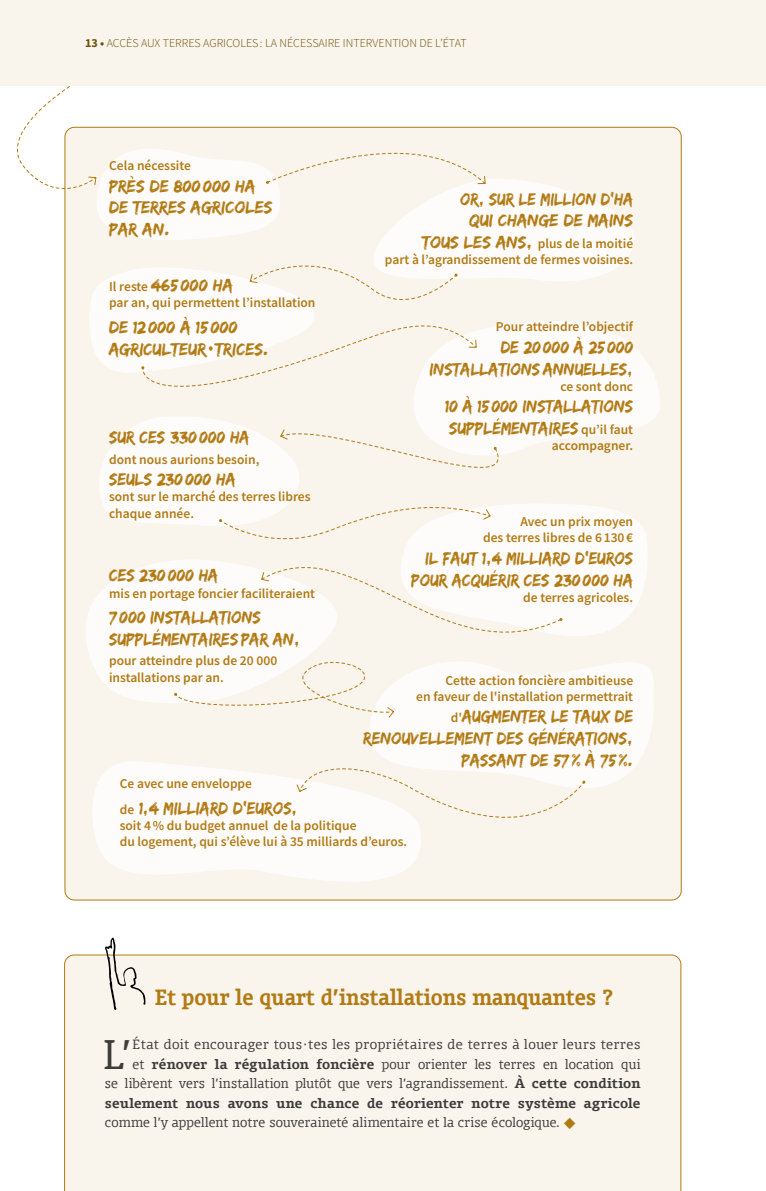
<style>
.page{position:relative;width:766px;height:1191px;background:#fff}
.page>*{position:absolute;margin:0;border:0;box-sizing:border-box;transform-origin:0 0}
.t1{font:300 39.3px "Olsen";color:#3c3c3b}
.t2{font:700 21px "Olsen";color:#b27a13;scale:.9 1}
.t3{font:18px/21.6px "Edo SZ";color:#b27a13;text-align:right;scale:.96 1}
.t4{font:18px/21.6px "Edo SZ";color:#b27a13}
.t5{font:18px/21.6px "Edo SZ";color:#b27a13;text-align:right;scale:.95 1}
.t6{font:18px/21.6px "Edo SZ";color:#b27a13;text-align:center;scale:.93 1}
.t7{font:600 13.5px/16.2px "Source Sans Pro";color:#b27a13;text-align:right}
.t8{font:300 12.75px "Olsen";letter-spacing:.015em;color:#3c3c3b}
.t9{font:300 12.75px "Olsen";letter-spacing:.035em;color:#3c3c3b}
.t10{font:700 12.75px "Olsen";letter-spacing:.015em;color:#3c3c3b}
.t11{font:300 12px "Source Sans Pro";color:#725007}
.s1{font-weight:700}
.s2{font-family:"Edo SZ";font-weight:400;font-size:18px}
.s3{font-family:"Source Sans Pro";font-weight:600;font-size:13.5px}
.s4{font-family:"Source Sans Pro";font-weight:600;font-size:13.5px;color:#b27a13}
</style>
<div class="page">
<div style="left:65px;top:127px;width:616px;height:773px;background:#f9f4ec;border-radius:9px"></div>
<div style="left:64px;top:954px;width:617px;height:237px;background:#f9f4ec"></div>
<svg style="left:105px;top:937px;width:40px;height:73px"></svg>
<svg style="left:562px;top:550px;width:85px;height:86px;fill:#fdfcfb"></svg>
<div style="left:370px;top:662px;width:284px;height:126px;background:#fdfcfb"></div>
<svg style="left:86px;top:560px;width:174px;height:143px;fill:#fdfcfb"></svg>
<svg style="left:85px;top:756px;width:350px;height:145px;fill:#fdfcfb"></svg>
<svg style="left:260px;top:550px;width:302px;height:125px"></svg>
<svg style="left:260px;top:571px;width:9px;height:11px"></svg>
<svg style="left:0;top:85px;width:660px;height:465px"></svg>
<svg style="left:174px;top:656px;width:220px;height:62px"></svg>
<svg style="left:296px;top:759px;width:289px;height:88px"></svg>
<div style="left:0;top:0;width:765px;height:85px;background:#f9f4ec"></div>
<p class="t11" style="left:85px;top:36px;width:35px"><span class="s1">13 •</span> ACCÈS</p>
<p class="t11" style="left:141px;top:36px;width:29px">AU X TERRES</p>
<p class="t11" style="left:203px;top:36px;width:7px">AGRICOLES</p>
<p class="t11" style="left:260px;top:36px;width:27px">: LA NÉCESSAIRE</p>
<p class="t11" style="left:343px;top:36px;width:7px">INTER</p>
<p class="t11" style="left:372px;top:36px;width:13px">VENTION</p>
<p class="t11" style="left:419px;top:36px;width:37px">DE L’ÉTAT</p>
<p class="t7" style="left:109px;top:157px;width:83px">Cela nécessite</p>
<h3 class="t4" style="left:109px;top:174px;width:165px">PRÈS DE 800000 HA<br>DE TERRES AGRICOLES<br>PAR AN.</h3>
<h3 class="t6" style="left:460px;top:188px;width:187px">OR, SUR LE MILLION D’HA<br>QUI CHANGE DE MAINS</h3>
<p class="t7" style="left:385px;top:235px;width:250px"><span class="s2">TOUS LES ANS,</span> plus de la moitié<br>part à l’agrandissement de fermes voisines.</p>
<h3 class="t4" style="left:109px;top:274px;width:126px"><span class="s3">Il reste</span> 465000 HA</h3>
<p class="t7" style="left:109px;top:294px;width:208px">par an, qui permettent l’installation</p>
<h3 class="t4" style="left:109px;top:316px;width:161px">DE 12000 À 15000<br>AGRICULTEUR·TRICES.</h3>
<p class="t7" style="left:495px;top:318px;width:139px">Pour atteindre l’objectif</p>
<h3 class="t3" style="left:429px;top:336px;width:213px">DE 20000 À 25000<br>INSTALLATIONS ANNUELLES,</h3>
<p class="t7" style="left:560px;top:378px;width:74px">ce sont donc</p>
<h3 class="t3" style="left:445px;top:395px;width:197px;text-align:left">10 À 15000 INSTALLATIONS<br>SUPPLÉMENTAIRES <span class="s3">qu’il faut</span></h3>
<p class="t7" style="left:551px;top:437px;width:83px">accompagner.</p>
<h3 class="t3" style="left:109px;top:426px;width:148px">SUR CES 330 000 HA</h3>
<p class="t7" style="left:109px;top:451px;width:152px">dont nous aurions besoin,</p>
<h3 class="t3" style="left:109px;top:468px;width:133px">SEULS 230000 HA</h3>
<p class="t7" style="left:109px;top:488px;width:203px;text-align:left">sont sur le marché des terres libres chaque année.</p>
<p class="t7" style="left:483px;top:513px;width:151px">Avec un prix moyen<br>des terres libres de 6130€</p>
<h3 class="t5" style="left:411px;top:547px;width:235px">IL FAUT 1,4 MILLIARD D’EUROS<br>POUR ACQUÉRIR CES 230000 HA</h3>
<p class="t7" style="left:523px;top:589px;width:111px">de terres agricoles.</p>
<h3 class="t3" style="left:109px;top:564px;width:115px">CES 230000 HA</h3>
<p class="t7" style="left:109px;top:585px;width:207px">mis en portage foncier faciliteraient</p>
<h3 class="t3" style="left:109px;top:606px;width:200px;text-align:left">7000 INSTALLATIONS<br>SUPPLÉMENTAIRES PAR AN,</h3>
<p class="t7" style="left:109px;top:652px;width:170px;text-align:left">pour atteindre plus de 20 000 installations par an.</p>
<p class="t7" style="left:416px;top:672px;width:218px">Cette action foncière ambitieuse<br>en faveur de l'installation permettrait</p>
<h3 class="t3" style="left:363px;top:705px;width:283px"><span class="s3">d'</span>AUGMENTER LE TAUX DE<br>RENOUVELLEMENT DES GÉNÉRATIONS,<br>PASSANT DE 57% À 75%.</h3>
<p class="t7" style="left:120px;top:775px;width:134px">Ce avec une enveloppe</p>
<h3 class="t3" style="left:120px;top:796px;width:187px"><span class="s3">de</span> 1,4 MILLIARD D'EUROS,</h3>
<p class="t7" style="left:120px;top:817px;width:289px;text-align:left">soit 4% du budget annuel de la politique<br>du logement, qui s’élève lui à 35 milliards d’euros.</p>
<h2 class="t2" style="left:155px;top:982px;width:511px">Et pour le quart d’installations manquantes ?</h2>
<h1 class="t1" style="left:103px;top:1029px;width:30px">L’</h1>
<p class="t9" style="left:133px;top:1036px;width:509px">État doit encourager tous·tes les propriétaires de terres à louer leurs terres</p>
<p class="t8" style="left:133px;top:1056px;width:509px">et <span class="s1">rénover la régulation foncière</span> pour orienter les terres en location qui</p>
<p class="t8" style="left:105px;top:1075px;width:537px">se libèrent vers l’installation plutôt que vers l’agrandissement. <span class="s1">À cette condition</span></p>
<p class="t10" style="left:105px;top:1094px;width:537px">seulement nous avons une chance de réorienter notre système agricole</p>
<p class="t8" style="left:105px;top:1114px;width:472px">comme l’y appellent notre souveraineté alimentaire et la crise écologique. <span class="s4">◆</span></p>
</div>
